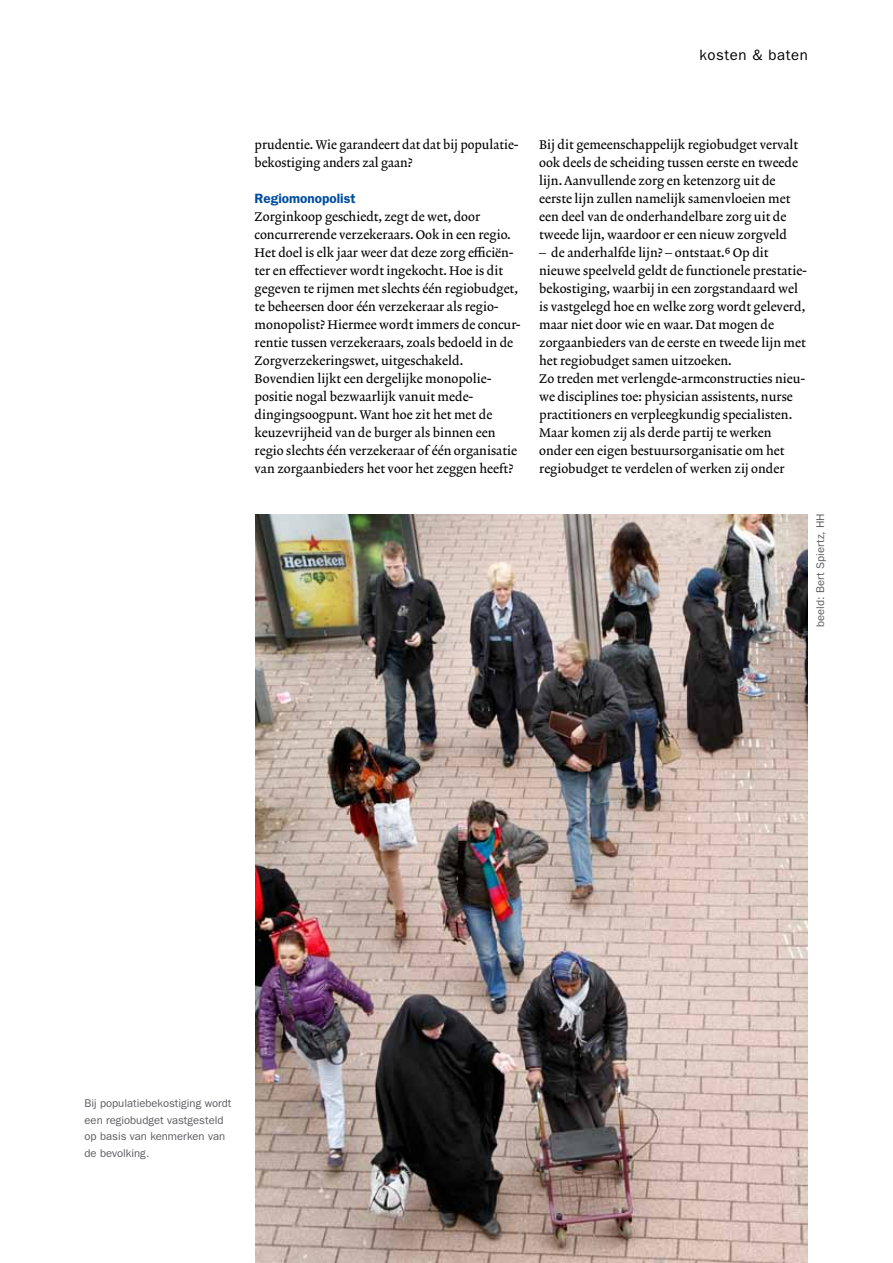
<style>
.page{position:relative;width:893px;height:1263px;background:#fff}
.page>*{position:absolute;margin:0;border:0;box-sizing:border-box;transform-origin:0 0}
.t1{font:15px "ITC Franklin Gothic Std";letter-spacing:.04em;color:#000}
.t2{font:600 13.5px "ITC Franklin Gothic Std";color:#004d9f}
.t3{font:12.75px/18px "Lexicon No 2 Roman A";color:#000}
.t4{font:11.25px/16.5px "ITC Franklin Gothic Std";color:#5c5b60}
</style>
<div class="page">
<img style="left:255px;top:514px;width:553px;height:749px">
<p class="t1" style="left:700px;top:46px;width:110px">kosten &amp; baten</p>
<p class="t3" style="left:255px;top:136px;width:265px">prudentie. Wie garandeert dat dat bij populatie&shy;bekostiging anders zal gaan?</p>
<p class="t2" style="left:255px;top:190px;width:102px">Regiomonopolist</p>
<p class="t3" style="left:255px;top:208px;width:267px">Zorginkoop geschiedt, zegt de wet, door concurrerende verzekeraars. Ook in een regio.<br>Het doel is elk jaar weer dat deze zorg efficiën&shy;ter en effectiever wordt ingekocht. Hoe is dit gegeven te rijmen met slechts één regiobudget, te beheersen door één verzekeraar als regio&shy;monopolist? Hiermee wordt immers de concur&shy;rentie tussen verzekeraars, zoals bedoeld in de Zorgverzekeringswet, uitgeschakeld.<br>Bovendien lijkt een dergelijke monopolie&shy;positie nogal bezwaarlijk vanuit mede&shy;dingingsoogpunt. Want hoe zit het met de keuzevrijheid van de burger als binnen een regio slechts één verzekeraar of één organisatie van zorgaanbieders het voor het zeggen heeft?</p>
<p class="t3" style="left:539px;top:136px;width:261px">Bij dit gemeenschappelijk regiobudget vervalt ook deels de scheiding tussen eerste en tweede lijn. Aanvullende zorg en ketenzorg uit de eerste lijn zullen namelijk samenvloeien met een deel van de onderhandelbare zorg uit de tweede lijn, waardoor er een nieuw zorgveld</p>
<p class="t3" style="left:539px;top:244px;width:269px">– de anderhalfde lijn? – ontstaat.6 Op dit nieuwe speelveld geldt de functionele prestatie&shy;bekostiging, waarbij in een zorgstandaard wel is vastgelegd hoe en welke zorg wordt geleverd, maar niet door wie en waar. Dat mogen de zorgaanbieders van de eerste en tweede lijn met het regiobudget samen uitzoeken.<br>Zo treden met verlengde-armconstructies nieu&shy;we disciplines toe: physician assistents, nurse practitioners en verpleegkundig specialisten.<br>Maar komen zij als derde partij te werken onder een eigen bestuursorganisatie om het regiobudget te verdelen of werken zij onder</p>
<p class="t4" style="left:812px;top:627px;width:115px;rotate:-90deg">beeld: Bert Spiertz, HH</p>
<p class="t4" style="left:85px;top:1095px;width:148px">Bij populatiebekostiging wordt een regiobudget vastgesteld op basis van kenmerken van de bevolking.</p>
</div>
